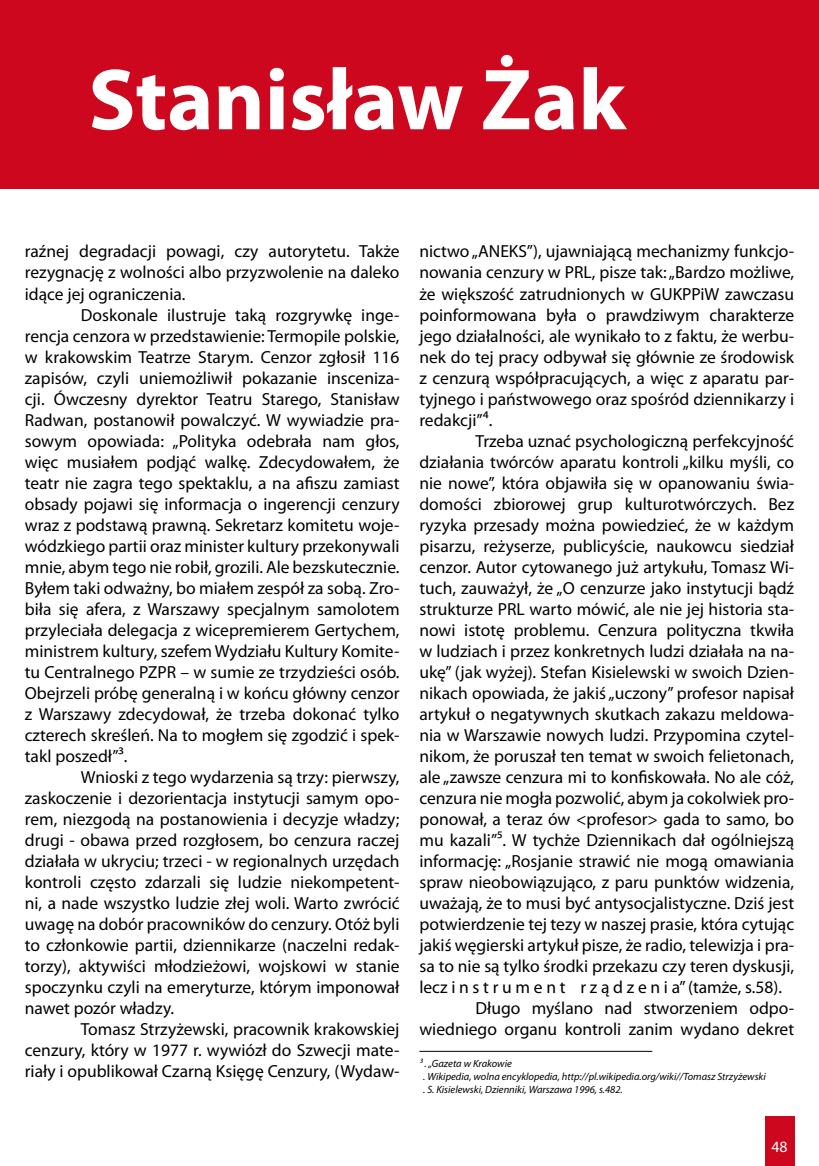
<style>
.page{position:relative;width:819px;height:1166px;background:#fff}
.page>*{position:absolute;margin:0;border:0;box-sizing:border-box;transform-origin:0 0}
.t1{font:700 87.5px "Myriad Pro";color:#fff}
.t2{font:17.5px/21px "Myriad Pro";color:#000;text-align:justify}
.t3{font:15.75px "Myriad Pro";color:#fff}
.t4{font:italic 10.5px/12.6px "Myriad Pro";color:#000}
</style>
<div class="page">
<div style="left:0;top:0;width:819px;height:189px;background:#cc071e"></div>
<div style="left:765px;top:1116px;width:29px;height:50px;background:#cc071e"></div>
<hr style="left:419px;top:1051px;width:233px;height:1px;background:#000">
<h1 class="t1" style="left:88px;top:43px;width:539px">Stanisław Żak</h1>
<p class="t2" style="left:25px;top:241px;width:376px">raźnej degradacji powagi, czy autorytetu. Także rezygnację z wolności albo przyzwolenie na daleko idące jej ograniczenia.</p>
<p class="t2" style="left:25px;top:304px;width:376px;text-indent:56px">Doskonale ilustruje taką rozgrywkę inge&shy;rencja cenzora w przedstawienie: Termopile polskie, w krakowskim Teatrze Starym. Cenzor zgłosił 116 zapisów, czyli uniemożliwił pokazanie insceniza&shy;cji. Ówczesny dyrektor Teatru Starego, Stanisław Radwan, postanowił powalczyć. W wywiadzie pra&shy;sowym opowiada: „Polityka odebrała nam głos, więc musiałem podjąć walkę. Zdecydowałem, że teatr nie zagra tego spektaklu, a na afiszu zamiast obsady pojawi się informacja o ingerencji cenzury wraz z podstawą prawną. Sekretarz komitetu woje&shy;wódzkiego partii oraz minister kultury przekonywali mnie, abym tego nie robił, grozili. Ale bezskutecznie.<br>Byłem taki odważny, bo miałem zespół za sobą. Zro&shy;biła się afera, z Warszawy specjalnym samolotem przyleciała delegacja z wicepremierem Gertychem, ministrem kultury, szefem Wydziału Kultury Komite&shy;tu Centralnego PZPR – w sumie ze trzydzieści osób.<br>Obejrzeli próbę generalną i w końcu główny cenzor z Warszawy zdecydował, że trzeba dokonać tylko czterech skreśleń. Na to mogłem się zgodzić i spek&shy;takl poszedł”³.</p>
<p class="t2" style="left:25px;top:766px;width:376px;text-indent:56px">Wnioski z tego wydarzenia są trzy: pierwszy, zaskoczenie i dezorientacja instytucji samym opo&shy;rem, niezgodą na postanowienia i decyzje władzy; drugi - obawa przed rozgłosem, bo cenzura raczej działała w ukryciu; trzeci - w regionalnych urzędach kontroli często zdarzali się ludzie niekompetent&shy;ni, a nade wszystko ludzie złej woli. Warto zwrócić uwagę na dobór pracowników do cenzury. Otóż byli to członkowie partii, dziennikarze (naczelni redak&shy;torzy), aktywiści młodzieżowi, wojskowi w stanie spoczynku czyli na emeryturze, którym imponował nawet pozór władzy.</p>
<p class="t2" style="left:25px;top:1018px;width:376px;text-indent:56px">Tomasz Strzyżewski, pracownik krakowskiej cenzury, który w 1977 r. wywiózł do Szwecji mate&shy;riały i opublikował Czarną Księgę Cenzury, (Wydaw-</p>
<p class="t2" style="left:419px;top:241px;width:376px">nictwo „ANEKS”), ujawniającą mechanizmy funkcjo&shy;nowania cenzury w PRL, pisze tak: „Bardzo możliwe, że większość zatrudnionych w GUKPPiW zawczasu poinformowana była o prawdziwym charakterze jego działalności, ale wynikało to z faktu, że werbu&shy;nek do tej pracy odbywał się głównie ze środowisk z cenzurą współpracujących, a więc z aparatu par&shy;tyjnego i państwowego oraz spośród dziennikarzy i redakcji”⁴.</p>
<p class="t2" style="left:475px;top:430px;width:320px">Trzeba uznać psychologiczną perfekcyjność</p>
<p class="t2" style="left:419px;top:451px;width:376px">działania twórców aparatu kontroli „kilku myśli, co</p>
<p class="t2" style="left:419px;top:472px;width:376px">nie nowe”, która objawiła się w opanowaniu świa-</p>
<p class="t2" style="left:419px;top:493px;width:376px">domości zbiorowej grup kulturotwórczych. Bez</p>
<p class="t2" style="left:419px;top:514px;width:376px">ryzyka przesady można powiedzieć, że w każdym</p>
<p class="t2" style="left:419px;top:535px;width:376px">pisarzu, reżyserze, publicyście, naukowcu siedział</p>
<p class="t2" style="left:419px;top:556px;width:376px">cenzor. Autor cytowanego już artykułu, Tomasz Wi-</p>
<p class="t2" style="left:419px;top:577px;width:376px">tuch, zauważył, że „O cenzurze jako instytucji bądź</p>
<p class="t2" style="left:419px;top:598px;width:376px">strukturze PRL warto mówić, ale nie jej historia sta-</p>
<p class="t2" style="left:419px;top:619px;width:376px">nowi istotę problemu. Cenzura polityczna tkwiła</p>
<p class="t2" style="left:419px;top:640px;width:376px">w ludziach i przez konkretnych ludzi działała na na-</p>
<p class="t2" style="left:419px;top:661px;width:376px">ukę” (jak wyżej). Stefan Kisielewski w swoich Dzien-</p>
<p class="t2" style="left:419px;top:682px;width:376px">nikach opowiada, że jakiś „uczony” profesor napisał</p>
<p class="t2" style="left:419px;top:703px;width:376px">artykuł o negatywnych skutkach zakazu meldowa-</p>
<p class="t2" style="left:419px;top:724px;width:376px">nia w Warszawie nowych ludzi. Przypomina czytel-</p>
<p class="t2" style="left:419px;top:745px;width:376px">nikom, że poruszał ten temat w swoich felietonach,</p>
<p class="t2" style="left:419px;top:766px;width:376px">ale „zawsze cenzura mi to konfiskowała. No ale cóż,</p>
<p class="t2" style="left:419px;top:787px;width:376px">cenzura nie mogła pozwolić, abym ja cokolwiek pro-</p>
<p class="t2" style="left:419px;top:808px;width:376px">ponował, a teraz ów &lt;profesor&gt; gada to samo, bo</p>
<p class="t2" style="left:419px;top:829px;width:376px">mu kazali”⁵. W tychże Dziennikach dał ogólniejszą</p>
<p class="t2" style="left:419px;top:850px;width:376px">informację: „Rosjanie strawić nie mogą omawiania</p>
<p class="t2" style="left:419px;top:871px;width:376px">spraw nieobowiązująco, z paru punktów widzenia,</p>
<p class="t2" style="left:419px;top:892px;width:376px">uważają, że to musi być antysocjalistyczne. Dziś jest</p>
<p class="t2" style="left:419px;top:913px;width:376px">potwierdzenie tej tezy w naszej prasie, która cytując</p>
<p class="t2" style="left:419px;top:934px;width:376px">jakiś węgierski artykuł pisze, że radio, telewizja i pra-</p>
<p class="t2" style="left:419px;top:955px;width:376px">sa to nie są tylko środki przekazu czy teren dyskusji,</p>
<p class="t2" style="left:419px;top:976px;width:364px">lecz i n s t r u m e n t r z ą d z e n i a” (tamże, s.58).</p>
<p class="t2" style="left:475px;top:997px;width:320px">Długo myślano nad stworzeniem odpo-</p>
<p class="t2" style="left:419px;top:1018px;width:376px">wiedniego organu kontroli zanim wydano dekret</p>
<p class="t4" style="left:423px;top:1057px;width:344px;text-indent:-4px">³ . „Gazeta w Krakowie<br>. Wikipedia, wolna encyklopedia, http://pl.wikipedia.org/wiki//Tomasz Strzyżewski . S. Kisielewski, Dzienniki, Warszawa 1996, s.482.</p>
<p class="t3" style="left:771px;top:1137px;width:18px">48</p>
</div>
